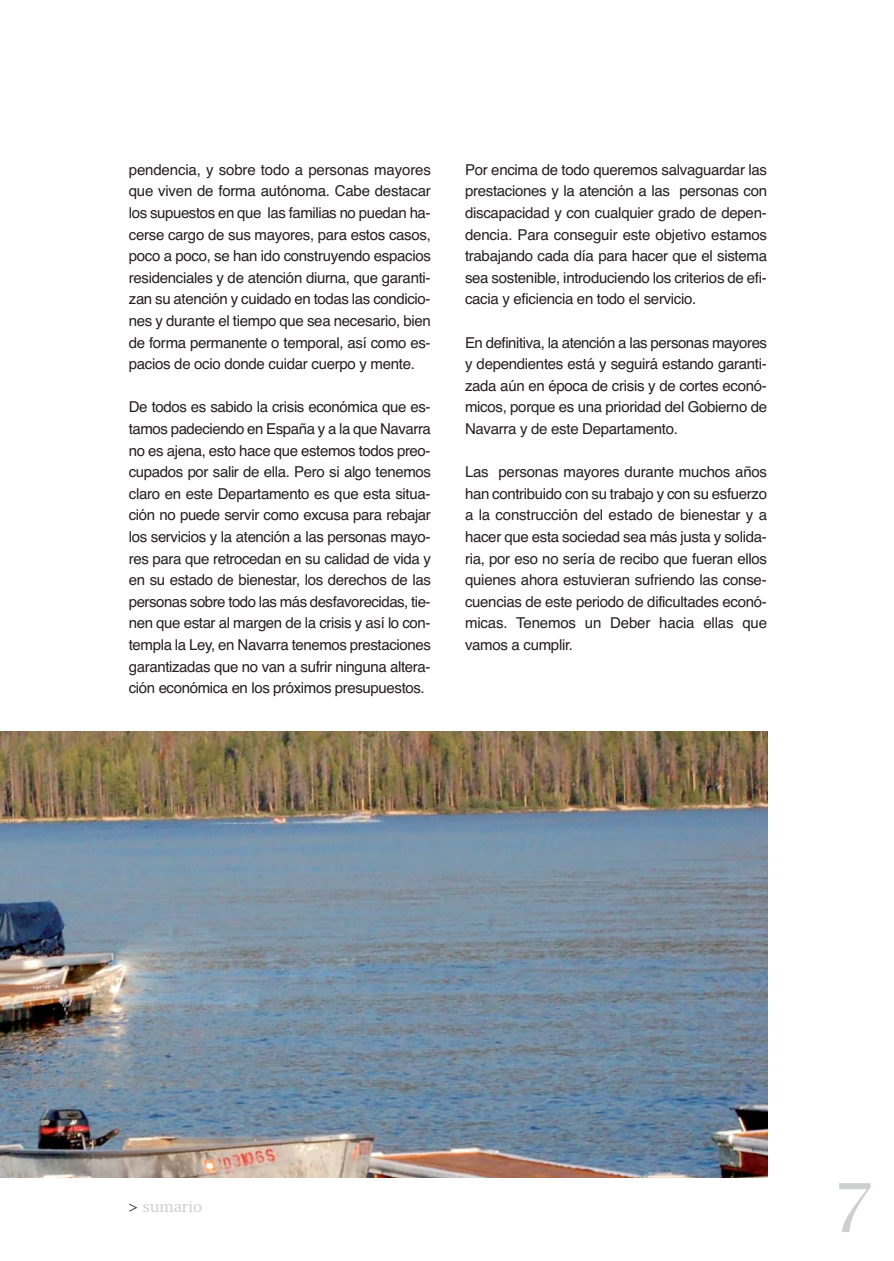
<style>
.page{position:relative;width:894px;height:1261px;background:#fff}
.page>*{position:absolute;margin:0;border:0;box-sizing:border-box;transform-origin:0 0}
.t1{font:67.65px "Lucida Bright";color:#cdcfd0}
.t2{font:15px/21.6px "Helvetica";letter-spacing:-.02em;color:#231f20;text-align:justify}
.t3{font:15px "Lucida Bright";color:#cdcfd0}
.s1{color:#231f20}
</style>
<div class="page">
<img style="left:0;top:732px;width:767px;height:446px">
<p class="t2" style="left:129px;top:160px;width:303px">pendencia, y sobre todo a personas mayores que viven de forma autónoma. Cabe destacar los supuestos en que las familias no puedan ha&shy;cerse cargo de sus mayores, para estos casos, poco a poco, se han ido construyendo espacios residenciales y de atención diurna, que garanti&shy;zan su atención y cuidado en todas las condicio&shy;nes y durante el tiempo que sea necesario, bien de forma permanente o temporal, así como es&shy;pacios de ocio donde cuidar cuerpo y mente.</p>
<p class="t2" style="left:129px;top:398px;width:303px">De todos es sabido la crisis económica que es&shy;tamos padeciendo en España y a la que Navarra no es ajena, esto hace que estemos todos preo&shy;cupados por salir de ella. Pero si algo tenemos claro en este Departamento es que esta situa&shy;ción no puede servir como excusa para rebajar los servicios y la atención a las personas mayo&shy;res para que retrocedan en su calidad de vida y en su estado de bienestar, los derechos de las personas sobre todo las más desfavorecidas, tie&shy;nen que estar al margen de la crisis y así lo con&shy;templa la Ley, en Navarra tenemos prestaciones garantizadas que no van a sufrir ninguna altera&shy;ción económica en los próximos presupuestos.</p>
<p class="t2" style="left:465px;top:160px;width:303px">Por encima de todo queremos salvaguardar las prestaciones y la atención a las personas con discapacidad y con cualquier grado de depen&shy;dencia. Para conseguir este objetivo estamos trabajando cada día para hacer que el sistema sea sostenible, introduciendo los criterios de efi&shy;cacia y eficiencia en todo el servicio.</p>
<p class="t2" style="left:465px;top:333px;width:303px">En definitiva, la atención a las personas mayores y dependientes está y seguirá estando garanti&shy;zada aún en época de crisis y de cortes econó&shy;micos, porque es una prioridad del Gobierno de Navarra y de este Departamento.</p>
<p class="t2" style="left:465px;top:462px;width:303px">Las personas mayores durante muchos años han contribuido con su trabajo y con su esfuerzo a la construcción del estado de bienestar y a hacer que esta sociedad sea más justa y solida&shy;ria, por eso no sería de recibo que fueran ellos quienes ahora estuvieran sufriendo las conse&shy;cuencias de este periodo de dificultades econó&shy;micas. Tenemos un Deber hacia ellas que vamos a cumplir.</p>
<p class="t3" style="left:129px;top:1200px;width:75px"><span class="s1">&gt;</span> sumario</p>
<h1 class="t1" style="left:832px;top:1180px;width:43px">7</h1>
</div>
